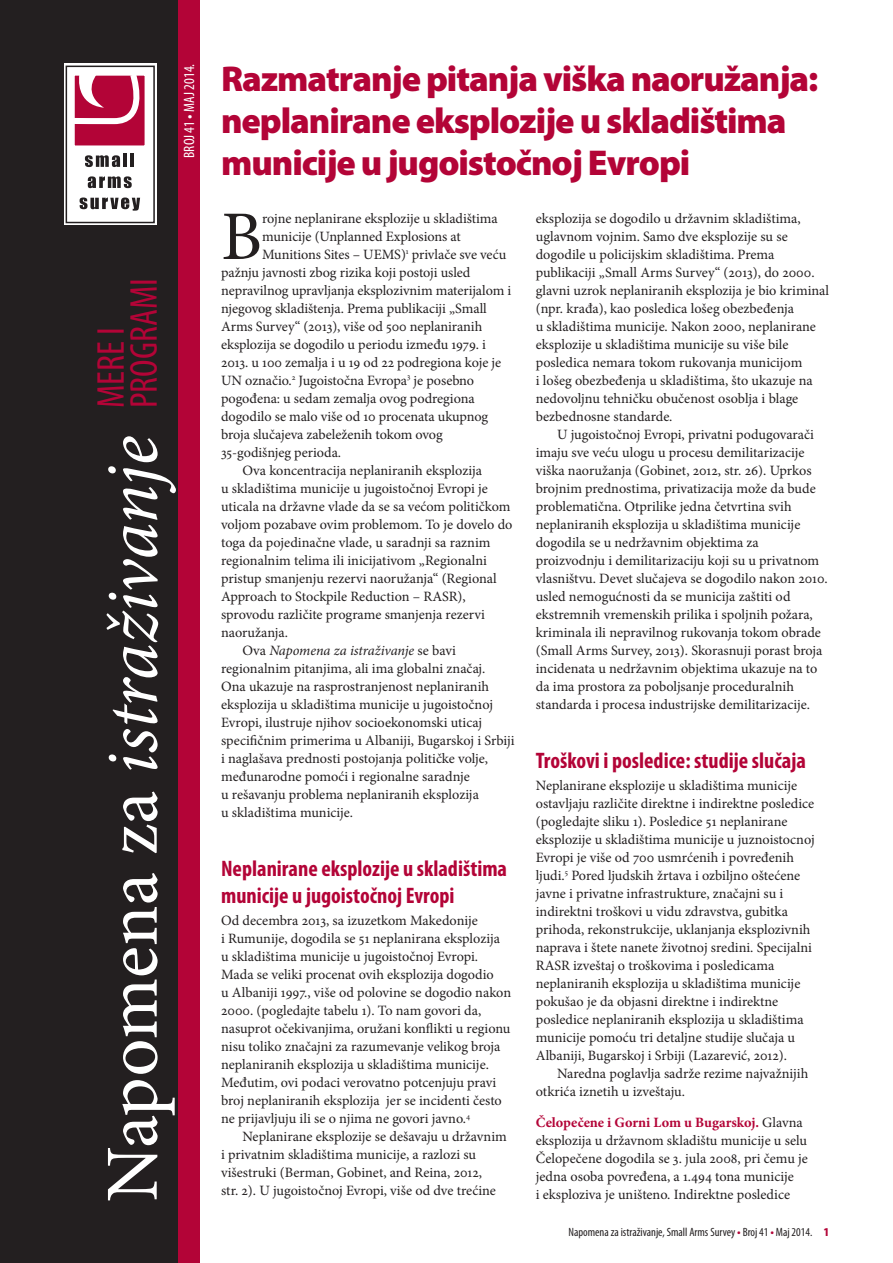
<style>
.page{position:relative;width:893px;height:1263px;background:#fff}
.page>*{position:absolute;margin:0;border:0;box-sizing:border-box;transform-origin:0 0}
.t1{font:italic 75px "Minion Pro";letter-spacing:-.01em;color:#fff}
.t2{font:69.6px "Minion Pro";color:#231f20}
.t3{font:condensed 39px/33px "Myriad Pro";color:#b30437}
.t4{font:900 36px/42px "Myriad Pro";letter-spacing:-.03em;color:#b30437}
.t5{font:700 condensed 22.5px/27px "Myriad Pro";color:#b30437}
.t6{font:condensed 15px "Myriad Pro";color:#fff}
.t7{font:14.25px/18px "Minion Pro";color:#231f20}
.t8{font:italic 14.25px "Minion Pro";letter-spacing:-.005em;color:#231f20}
.t9{font:condensed 12px "Myriad Pro";color:#231f20}
.s1{font-weight:900}
.s2{font-style:normal}
.s3{font-weight:700;color:#b30437}
.s4{font-weight:900;color:#b30437}
</style>
<div class="page">
<div style="left:0;top:0;width:196px;height:1263px;background:#231f20"></div>
<div style="left:179px;top:0;width:21px;height:1263px;background:#b30437"></div>
<svg style="left:64px;top:64px;width:93px;height:161px"></svg>
<div style="left:66px;top:66px;width:89px;height:157px;background:#fff;border:2px solid #231f20"></div>
<div style="left:73px;top:74px;width:73px;height:73px;background:#b30437;border:2px solid #fff"></div>
<svg style="left:68px;top:67px;width:82px;height:60px"></svg>
<svg style="left:85px;top:155px;width:35px;height:12px"></svg>
<hr style="left:123px;top:153px;width:4px;height:14px;background:#231f20">
<hr style="left:130px;top:153px;width:4px;height:14px;background:#231f20">
<svg style="left:88px;top:176px;width:44px;height:12px"></svg>
<svg style="left:80px;top:197px;width:60px;height:14px"></svg>
<p class="t6" style="left:180px;top:158px;width:96px;rotate:-90deg">BROJ 41 <span class="s1">•</span> MAJ 2014.</p>
<h3 class="t3" style="left:94px;top:408px;width:131px;rotate:-90deg">MERE I<br>PROGRAMI</h3>
<h1 class="t1" style="left:82px;top:1202px;width:768px;rotate:-90deg"><span class="s2">Napomena za</span> istraživanje</h1>
<h3 class="t4" style="left:221px;top:58px;width:599px">Razmatranje pitanja viška naoružanja: neplanirane eksplozije u skladištima municije u jugoistočnoj Evropi</h3>
<h2 class="t2" style="left:221px;top:190px;width:42px">B</h2>
<p class="t7" style="left:262px;top:209px;width:237px">rojne neplanirane eksplozije u skladištima</p>
<p class="t7" style="left:262px;top:227px;width:200px">municije (Unplanned Explosions at</p>
<p class="t7" style="left:262px;top:245px;width:246px">Munitions Sites – UEMS)<sup>1</sup> privlače sve veću</p>
<p class="t7" style="left:221px;top:263px;width:251px">pažnju javnosti zbog rizika koji postoji usled</p>
<p class="t7" style="left:221px;top:281px;width:292px">nepravilnog upravljanja eksplozivnim materijalom i</p>
<p class="t7" style="left:221px;top:299px;width:267px">njegovog skladištenja. Prema publikaciji „Small</p>
<p class="t7" style="left:221px;top:317px;width:263px">Arms Survey“ (2013), više od 500 neplaniranih</p>
<p class="t7" style="left:221px;top:335px;width:266px">eksplozija se dogodilo u periodu između 1979. i</p>
<p class="t7" style="left:221px;top:353px;width:282px">2013. u 100 zemalja i u 19 od 22 podregiona koje je</p>
<p class="t7" style="left:221px;top:371px;width:255px">UN označio.<sup>2</sup> Jugoistočna Evropa<sup>3</sup> je posebno</p>
<p class="t7" style="left:221px;top:389px;width:255px">pogođena: u sedam zemalja ovog podregiona</p>
<p class="t7" style="left:221px;top:407px;width:269px">dogodilo se malo više od 10 procenata ukupnog</p>
<p class="t7" style="left:221px;top:425px;width:223px">broja slučajeva zabeleženih tokom ovog</p>
<p class="t7" style="left:221px;top:443px;width:121px">35-godišnjeg perioda.</p>
<p class="t7" style="left:242px;top:461px;width:241px">Ova koncentracija neplaniranih eksplozija</p>
<p class="t7" style="left:221px;top:479px;width:268px">u skladištima municije u jugoistočnoj Evropi je</p>
<p class="t7" style="left:221px;top:497px;width:291px">uticala na državne vlade da se sa većom političkom</p>
<p class="t7" style="left:221px;top:515px;width:293px">voljom pozabave ovim problemom. To je dovelo do</p>
<p class="t7" style="left:221px;top:533px;width:271px">toga da pojedinačne vlade, u saradnji sa raznim</p>
<p class="t7" style="left:221px;top:551px;width:267px">regionalnim telima ili inicijativom „Regionalni</p>
<p class="t7" style="left:221px;top:569px;width:277px">pristup smanjenju rezervi naoružanja“ (Regional</p>
<p class="t7" style="left:221px;top:587px;width:246px">Approach to Stockpile Reduction – RASR),</p>
<p class="t7" style="left:221px;top:605px;width:265px">sprovodu različite programe smanjenja rezervi</p>
<p class="t7" style="left:221px;top:623px;width:68px">naoružanja.</p>
<p class="t8" style="left:242px;top:641px;width:215px"><span class="s2">Ova</span> Napomena za istraživanje <span class="s2">se bavi</span></p>
<p class="t7" style="left:221px;top:659px;width:266px">regionalnim pitanjima, ali ima globalni značaj.</p>
<p class="t7" style="left:221px;top:677px;width:270px">Ona ukazuje na rasprostranjenost neplaniranih</p>
<p class="t7" style="left:221px;top:695px;width:273px">eksplozija u skladištima municije u jugoistočnoj</p>
<p class="t7" style="left:221px;top:713px;width:263px">Evropi, ilustruje njihov socioekonomski uticaj</p>
<p class="t7" style="left:221px;top:731px;width:295px">specifičnim primerima u Albaniji, Bugarskoj i Srbiji</p>
<p class="t7" style="left:221px;top:749px;width:269px">i naglašava prednosti postojanja političke volje,</p>
<p class="t7" style="left:221px;top:767px;width:250px">međunarodne pomoći i regionalne saradnje</p>
<p class="t7" style="left:221px;top:785px;width:259px">u rešavanju problema neplaniranih eksplozija</p>
<p class="t7" style="left:221px;top:803px;width:134px">u skladištima municije.</p>
<h3 class="t5" style="left:221px;top:854px;width:287px">Neplanirane eksplozije u skladištima municije u jugoistočnoj Evropi</h3>
<p class="t7" style="left:221px;top:912px;width:292px">Od decembra 2013, sa izuzetkom Makedonije<br>i Rumunije, dogodila se 51 neplanirana eksplozija<br>u skladištima municije u jugoistočnoj Evropi.<br>Mada se veliki procenat ovih eksplozija dogodio<br>u Albaniji 1997., više od polovine se dogodio nakon 2000. (pogledajte tabelu 1). To nam govori da, nasuprot očekivanjima, oružani konflikti u regionu nisu toliko značajni za razumevanje velikog broja neplaniranih eksplozija u skladištima municije.<br>Međutim, ovi podaci verovatno potcenjuju pravi broj neplaniranih eksplozija jer se incidenti često ne prijavljuju ili se o njima ne govori javno.<sup>4</sup></p>
<p class="t7" style="left:221px;top:1128px;width:287px;text-indent:21px">Neplanirane eksplozije se dešavaju u državnim i privatnim skladištima municije, a razlozi su višestruki (Berman, Gobinet, and Reina, 2012,<br>str. 2). U jugoistočnoj Evropi, više od dve trećine</p>
<p class="t7" style="left:536px;top:209px;width:295px">eksplozija se dogodilo u državnim skladištima, uglavnom vojnim. Samo dve eksplozije su se dogodile u policijskim skladištima. Prema publikaciji „Small Arms Survey“ (2013), do 2000. glavni uzrok neplaniranih eksplozija je bio kriminal (npr. krađa), kao posledica lošeg obezbeđenja<br>u skladištima municije. Nakon 2000, neplanirane eksplozije u skladištima municije su više bile posledica nemara tokom rukovanja municijom<br>i lošeg obezbeđenja u skladištima, što ukazuje na nedovoljnu tehničku obučenost osoblja i blage bezbednosne standarde.</p>
<p class="t7" style="left:536px;top:425px;width:294px;text-indent:21px">U jugoistočnoj Evropi, privatni podugovarači imaju sve veću ulogu u procesu demilitarizacije viška naoružanja (Gobinet, 2012, str. 26). Uprkos brojnim prednostima, privatizacija može da bude problematična. Otprilike jedna četvrtina svih neplaniranih eksplozija u skladištima municije dogodila se u nedržavnim objektima za proizvodnju i demilitarizaciju koji su u privatnom vlasništvu. Devet slučajeva se dogodilo nakon 2010. usled nemogućnosti da se municija zaštiti od ekstremnih vremenskih prilika i spoljnih požara, kriminala ili nepravilnog rukovanja tokom obrade (Small Arms Survey, 2013). Skorasnuji porast broja incidenata u nedržavnim objektima ukazuje na to da ima prostora za poboljsanje proceduralnih standarda i procesa industrijske demilitarizacije.</p>
<h3 class="t5" style="left:536px;top:746px;width:272px">Troškovi i posledice: studije slučaja</h3>
<p class="t7" style="left:536px;top:777px;width:280px">Neplanirane eksplozije u skladištima municije ostavljaju različite direktne i indirektne posledice (pogledajte sliku 1). Posledice 51 neplanirane eksplozije u skladištima municije u juznoistocnoj Evropi je više od 700 usmrćenih i povređenih ljudi.<sup>5</sup> Pored ljudskih žrtava i ozbiljno oštećene javne i privatne infrastrukture, značajni su i indirektni troškovi u vidu zdravstva, gubitka prihoda, rekonstrukcije, uklanjanja eksplozivnih naprava i štete nanete životnoj sredini. Specijalni RASR izveštaj o troškovima i posledicama neplaniranih eksplozija u skladištima municije pokušao je da objasni direktne i indirektne posledice neplaniranih eksplozija u skladištima municije pomoću tri detaljne studije slučaja u Albaniji, Bugarskoj i Srbiji (Lazarević, 2012).</p>
<p class="t7" style="left:536px;top:1065px;width:274px;text-indent:21px">Naredna poglavlja sadrže rezime najvažnijih otkrića iznetih u izveštaju.</p>
<p class="t7" style="left:536px;top:1113px;width:274px"><span class="s3">Čelopečene i Gorni Lom u Bugarskoj.</span> Glavna eksplozija u državnom skladištu municije u selu Čelopečene dogodila se 3. jula 2008, pri čemu je jedna osoba povređena, a 1.494 tona municije</p>
<p class="t7" style="left:536px;top:1185px;width:256px">i eksploziva je uništeno. Indirektne posledice</p>
<p class="t9" style="left:568px;top:1224px;width:262px">Napomena za istraživanje, Small Arms Survey <span class="s4">•</span> Broj 41 <span class="s4">•</span> Maj 2014. <span class="s4">1</span></p>
</div>
